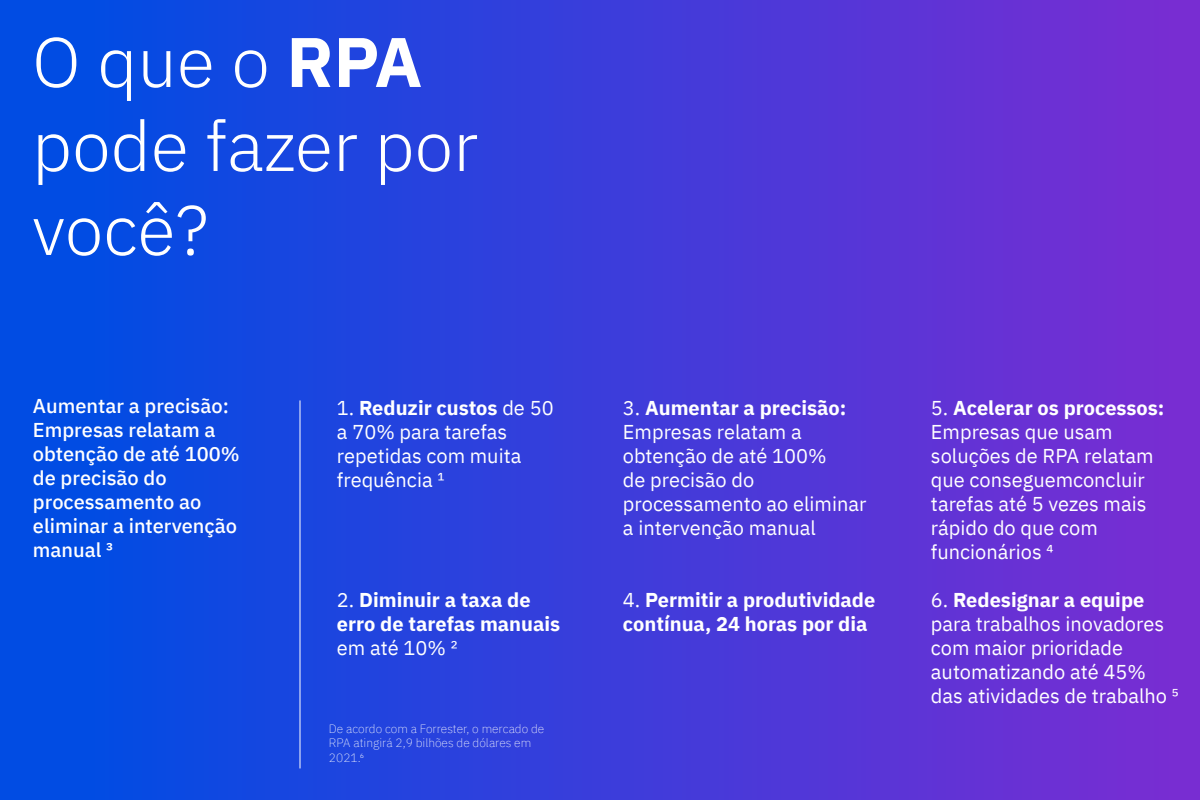
<style>
.page{position:relative;width:1200px;height:800px;background:#fff}
.page>*{position:absolute;margin:0;border:0;box-sizing:border-box;transform-origin:0 0}
.t1{font:300 70px/84px "IBM Plex Sans";color:#fff}
.t2{font:20px/24px "IBM Plex Sans";color:#fff}
.t3{font:500 20px/24px "IBM Plex Sans";color:#fff}
.t4{font:700 20px/24px "IBM Plex Sans";color:#fff}
.t5{font:200 12px/14.4px "IBM Plex Sans";color:#fff}
.s1{font-weight:700}
.s2{font-weight:400}
</style>
<div class="page">
<div style="left:0;top:0;width:1200px;height:800px;background:linear-gradient(to right,#004ee4,#7b2cd2)"></div>
<hr style="left:300px;top:400px;width:1px;height:368px;background:#fff">
<h1 class="t1" style="left:32px;top:14px;width:448px">O que o <span class="s1">RPA </span>pode fazer por você?</h1>
<p class="t3" style="left:33px;top:392px;width:208px">Aumentar a precisão:<br>Empresas relatam a obtenção de até 100% de precisão do processamento ao eliminar a intervenção manual ³</p>
<p class="t2" style="left:623px;top:394px;width:245px">3. <span class="s1">Aumentar a precisão:<br></span>Empresas relatam a obtenção de até 100%<br>de precisão do processamento ao eliminar a intervenção manual</p>
<p class="t4" style="left:623px;top:586px;width:254px"><span class="s2">4.</span> Permitir a produtividade contínua, 24 horas por dia</p>
<p class="t2" style="left:337px;top:394px;width:218px">1. <span class="s1">Reduzir custos</span> de 50 a 70% para tarefas repetidas com muita frequência ¹</p>
<p class="t4" style="left:337px;top:586px;width:225px"><span class="s2">2.</span> Diminuir a taxa de erro de tarefas manuais</p>
<p class="t2" style="left:337px;top:634px;width:122px">em até 10% ²</p>
<p class="t5" style="left:329px;top:720px;width:217px">De acordo com a Forrester, o mercado de<br>RPA atingirá 2,9 bilhões de dólares em<br>2021.⁶</p>
<p class="t2" style="left:931px;top:394px;width:235px">5. <span class="s1">Acelerar os processos:<br></span>Empresas que usam soluções de RPA relatam que conseguemconcluir tarefas até 5 vezes mais rápido do que com funcionários ⁴</p>
<p class="t2" style="left:931px;top:586px;width:249px">6. <span class="s1">Redesignar a equipe </span>para trabalhos inovadores com maior prioridade automatizando até 45% das atividades de trabalho ⁵</p>
</div>
